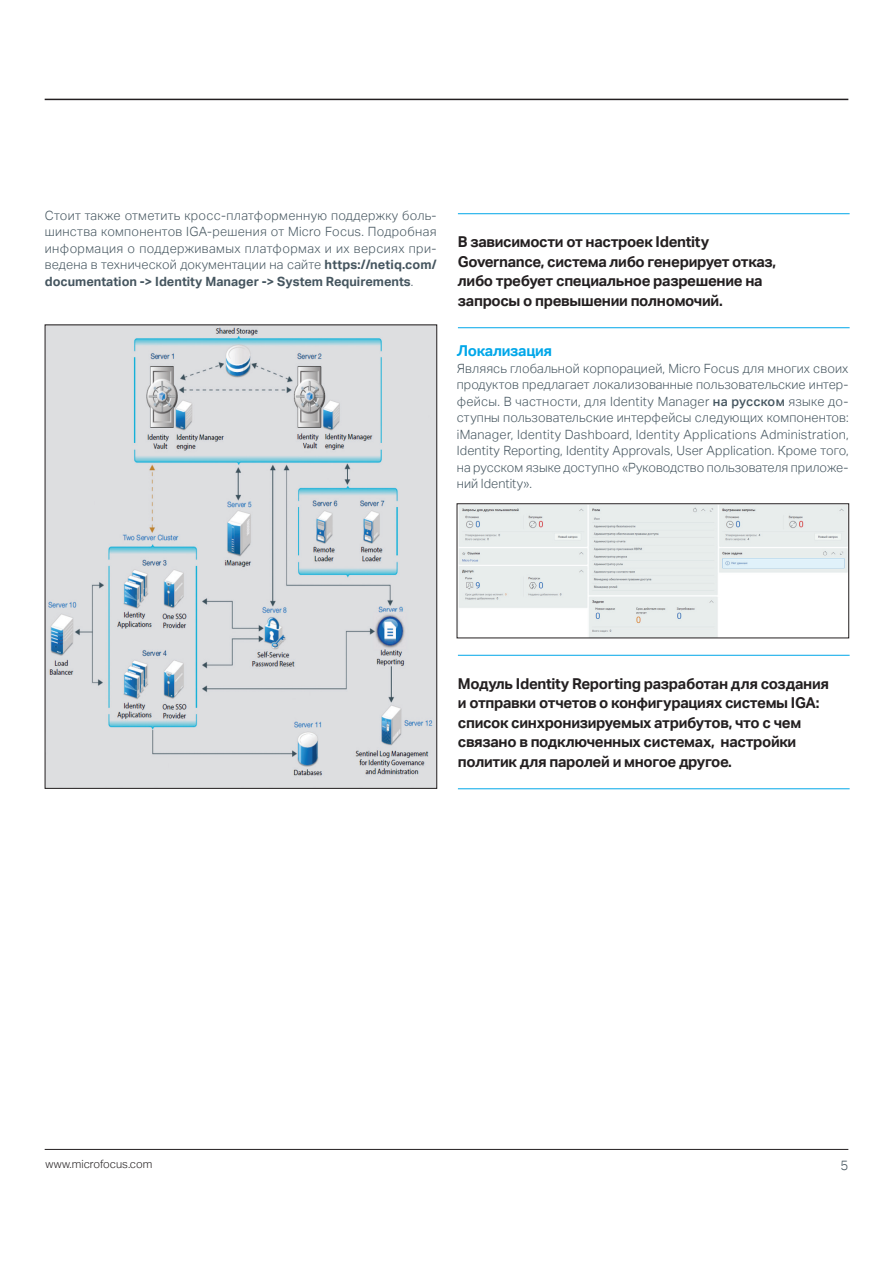
<style>
.page{position:relative;width:893px;height:1263px;background:#fff}
.page>*{position:absolute;margin:0;border:0;box-sizing:border-box;transform-origin:0 0}
.pull_quote_10_13{font:700 15px/19.5px "Aktiv Grotesk";letter-spacing:-.02em;color:#231f20}
.subhead_10_13-blue{font:700 15px "Aktiv Grotesk";letter-spacing:-.02em;color:#00a7e9}
.t1{font:300 13.5px "Aktiv Grotesk";color:#45555f}
.body_8_5_11-grey{font:300 12.75px/16.5px "Aktiv Grotesk";color:#45555f;text-align:justify}
.t2{font:300 11.25px "Aktiv Grotesk";color:#231f20}
.s1{font-weight:700}
.s2{font-weight:500}
</style>
<div class="page">
<hr style="left:45px;top:99px;width:803px;height:1px;background:#231f20">
<hr style="left:45px;top:1149px;width:803px;height:1px;background:#231f20">
<img style="left:47px;top:327px;width:388px;height:459px">
<img style="left:459px;top:505px;width:388px;height:131px">
<div style="left:457px;top:503px;width:392px;height:135px;border:1px solid #231f20"></div>
<hr style="left:458px;top:655px;width:392px;height:1px;background:#00a7e9">
<hr style="left:458px;top:788px;width:392px;height:1px;background:#00a7e9">
<hr style="left:458px;top:213px;width:392px;height:1px;background:#00a7e9">
<hr style="left:458px;top:327px;width:392px;height:1px;background:#00a7e9">
<p class="body_8_5_11-grey" style="left:45px;top:207px;width:393px">Стоит также отметить кросс-платформенную поддержку боль&shy;шинства компонентов IGA-решения от Micro Focus. Подробная информация о поддерживамых платформах и их версиях при&shy;ведена в технической документации на сайте <span class="s1">https://netiq.com/ documentation -&gt; Identity Manager -&gt; System Requirements</span>.</p>
<p class="pull_quote_10_13" style="left:458px;top:232px;width:320px">В зависимости от настроек Identity Governance, система либо генерирует отказ, либо требует специальное разрешение на запросы о превышении полномочий.</p>
<p class="subhead_10_13-blue" style="left:457px;top:342px;width:97px">Локализация</p>
<p class="body_8_5_11-grey" style="left:457px;top:360px;width:393px">Являясь глобальной корпорацией, Micro Focus для многих своих продуктов предлагает локализованные пользовательские интер&shy;фейсы. В частности, для Identity Manager <span class="s2">на русском</span> языке до&shy;ступны пользовательские интерфейсы следующих компонентов: iManager, Identity Dashboard, Identity Applications Administration, Identity Reporting, Identity Approvals, User Application. Кроме того, на русском языке доступно «Руководство пользователя приложе&shy;ний Identity».</p>
<p class="pull_quote_10_13" style="left:458px;top:674px;width:373px">Модуль Identity Reporting разработан для создания и отправки отчетов о конфигурациях системы IGA: список синхронизируемых атрибутов, что с чем связано в подключенных системах, настройки политик для паролей и многое другое.</p>
<p class="t2" style="left:45px;top:1157px;width:109px">www.microfocus.com</p>
<p class="t1" style="left:840px;top:1157px;width:9px">5</p>
</div>
